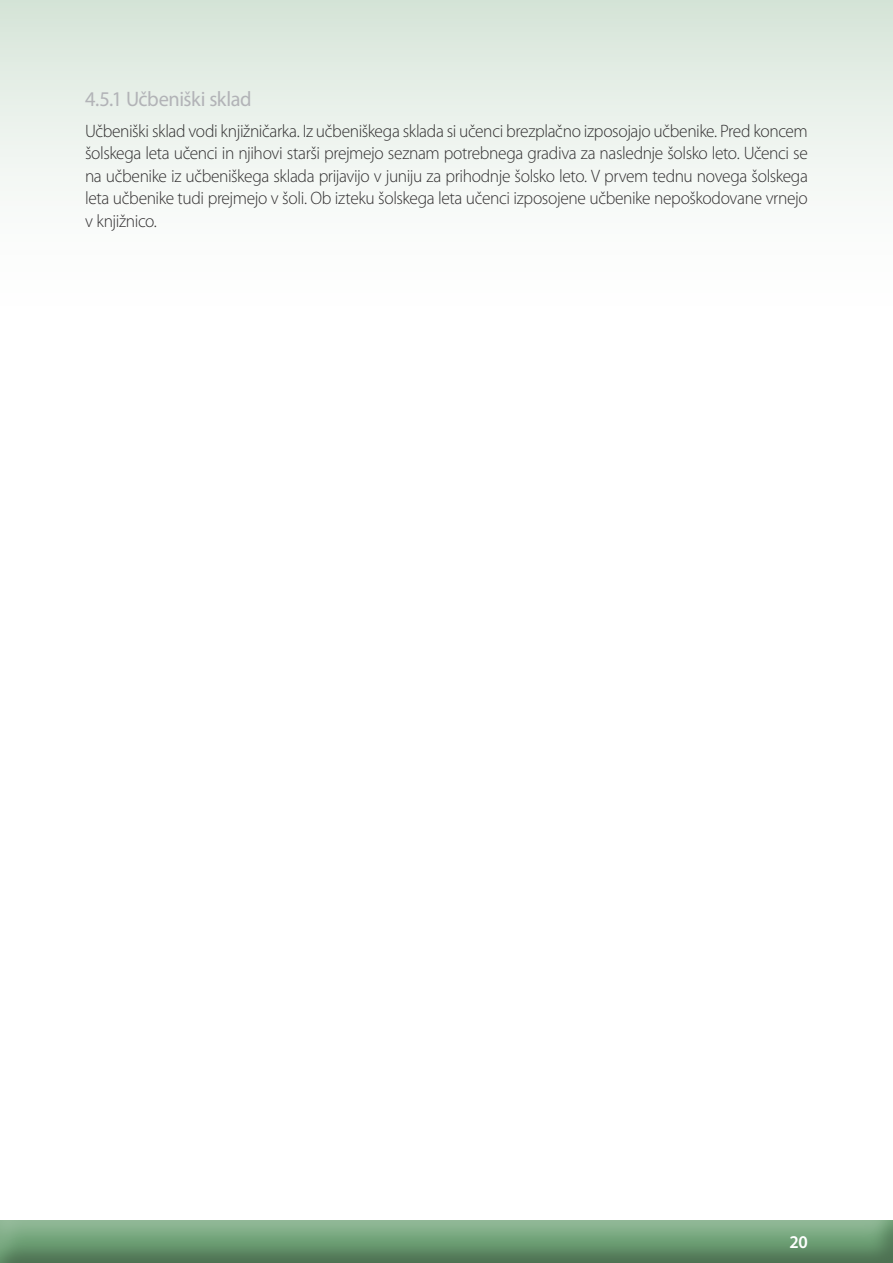
<style>
.page{position:relative;width:893px;height:1263px;background:#fff}
.page>*{position:absolute;margin:0;border:0;box-sizing:border-box;transform-origin:0 0}
.t1{font:21px "Myriad Pro";letter-spacing:-.02em;color:#b2b3b7}
.t2{font:300 18px/22.5px "Myriad Pro";letter-spacing:-.02em;color:#312f30;text-align:justify}
.t3{font:600 18px "Myriad Pro";color:#fff}
</style>
<div class="page">
<div style="left:0;top:0;width:893px;height:334px;background:linear-gradient(to bottom,#d9e7db,#fff)"></div>
<div style="left:0;top:1218px;width:893px;height:45px;background:#231f20;opacity:.35"></div>
<p class="t1" style="left:85px;top:86px;width:168px">4.5.1 Učbeniški sklad</p>
<p class="t2" style="left:85px;top:119px;width:724px">Učbeniški sklad vodi knjižničarka. Iz učbeniškega sklada si učenci brezplačno izposojajo učbenike. Pred koncem šolskega leta učenci in njihovi starši prejmejo seznam potrebnega gradiva za naslednje šolsko leto. Učenci se na učbenike iz učbeniškega sklada prijavijo v juniju za prihodnje šolsko leto. V prvem tednu novega šolskega leta učbenike tudi prejmejo v šoli. Ob izteku šolskega leta učenci izposojene učbenike nepoškodovane vrnejo v knjižnico.</p>
<p class="t3" style="left:790px;top:1231px;width:20px">20</p>
</div>
